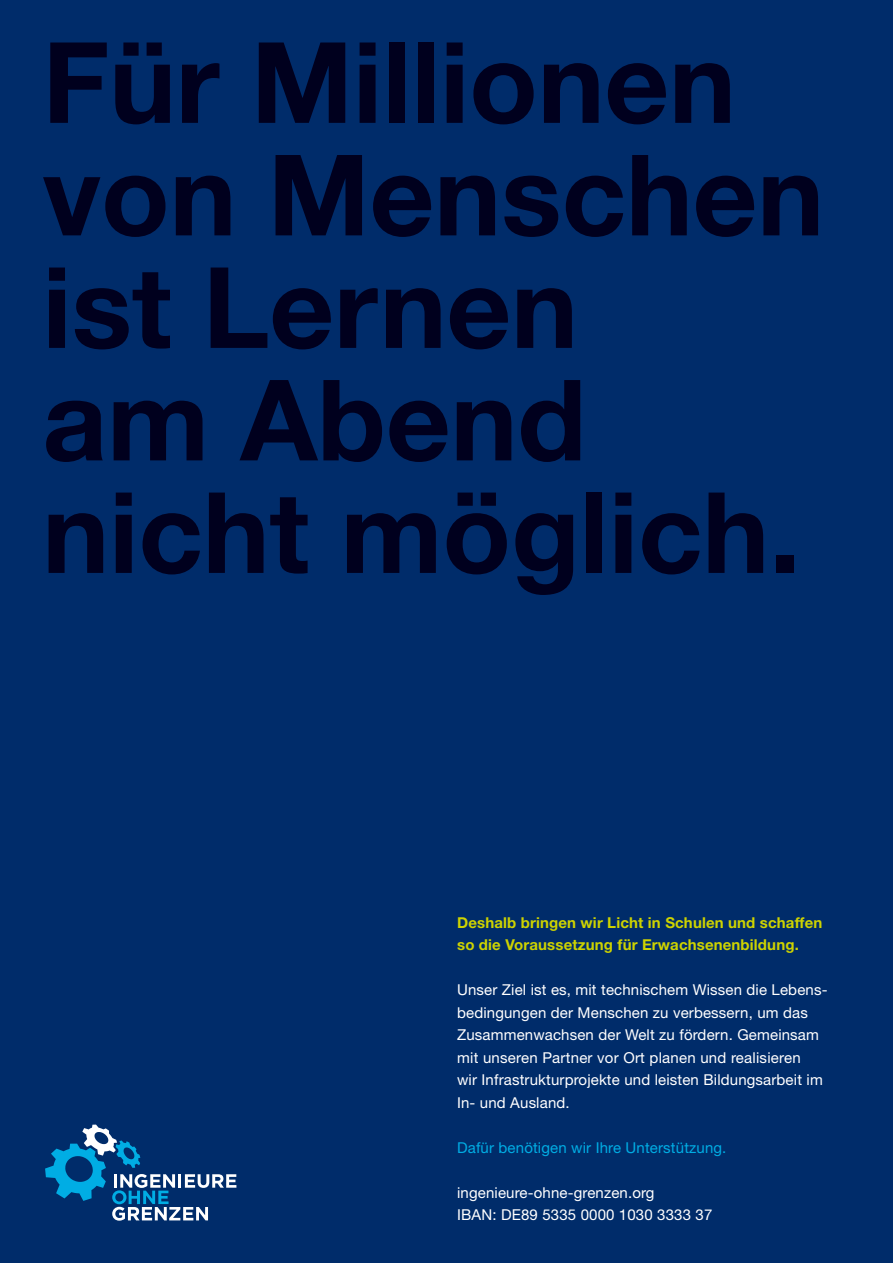
<style>
.page{position:relative;width:893px;height:1263px;background:#002c6a}
.page>*{position:absolute;margin:0;border:0;box-sizing:border-box;transform-origin:0 0}
.t1{font:700 112.5px/112.5px "Helvetica Neue LT Std";color:#00001e}
.t2{font:15px/22.5px "Helvetica Neue LT Std";letter-spacing:.01em;color:#fff}
.t3{font:700 15px/22.5px "Helvetica Neue LT Std";letter-spacing:.01em;color:#ced300}
.t4{font:15px "Helvetica Neue LT Std";letter-spacing:.01em;color:#00ade4}
</style>
<div class="page">
<svg style="left:45px;top:1124px;width:191px;height:97px"></svg>
<h1 class="t1" style="left:43px;top:24px;width:783px">Für Millionen von Menschen ist Lernen<br>am Abend nicht möglich.</h1>
<p class="t3" style="left:457px;top:911px;width:367px">Deshalb bringen wir Licht in Schulen und schaffen so die Voraussetzung für Erwachsenenbildung.</p>
<p class="t2" style="left:457px;top:979px;width:372px">Unser Ziel ist es, mit technischem Wissen die Lebens&shy;bedingungen der Menschen zu verbessern, um das Zusammenwachsen der Welt zu fördern. Gemeinsam mit unseren Partner vor Ort planen und realisieren<br>wir Infrastrukturprojekte und leisten Bildungsarbeit im In- und Ausland.</p>
<p class="t4" style="left:457px;top:1139px;width:271px">Dafür benötigen wir Ihre Unterstützung.</p>
<p class="t2" style="left:457px;top:1181px;width:257px">ingenieure-ohne-grenzen.org<br>IBAN: DE89 5335 0000 1030 3333 37</p>
</div>
